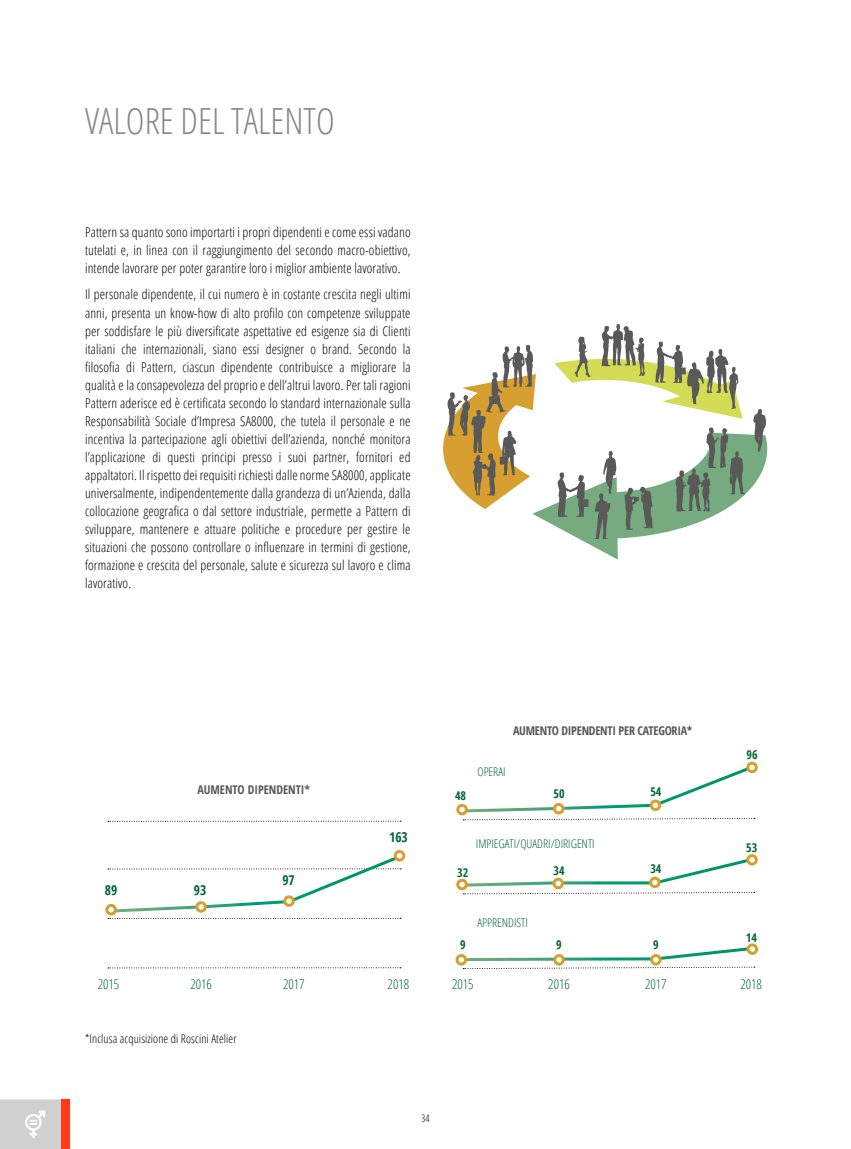
<style>
.page{position:relative;width:851px;height:1149px;background:#fff}
.page>*{position:absolute;margin:0;border:0;box-sizing:border-box;transform-origin:0 0}
.t1{font:300 36px "Open Sans Condensed";color:#878787}
.t2{font:300 13.5px/18px "Open Sans Condensed";letter-spacing:.01em;color:#000;text-align:justify}
.t3{font:300 13.5px "Open Sans Condensed";color:#006533}
.t4{font:700 13.5px "Open Sans Condensed";color:#006533}
.t5{font:300 12px "Open Sans Condensed";color:#006533}
.t6{font:300 12px "Open Sans Condensed";letter-spacing:.01em;color:#000}
.t7{font:700 12px "Open Sans Condensed";letter-spacing:-.02em;color:#575756}
.t8{font:700 12px "Open Sans Condensed";color:#006533}
.t9{font:700 12px "Open Sans Condensed";color:#575756}
.t10{font:300 10.5px "Open Sans Condensed";color:#000}
</style>
<div class="page">
<svg style="left:0;top:1099px;width:62px;height:49px;background:#d4d0d0"></svg>
<div style="left:62px;top:1099px;width:8px;height:49px;background:#ff381a"></div>
<svg style="left:443px;top:324px;width:325px;height:235px"></svg>
<svg style="left:108px;top:820px;width:293px;height:1px"></svg>
<svg style="left:108px;top:967px;width:293px;height:1px"></svg>
<svg style="left:105px;top:857px;width:297px;height:61px"></svg>
<svg style="left:107px;top:905px;width:8px;height:8px"></svg>
<div style="left:105px;top:903px;width:12px;height:12px;border:3px solid #d69f2f;border-radius:50%"></div>
<svg style="left:197px;top:902px;width:8px;height:8px"></svg>
<div style="left:195px;top:900px;width:12px;height:12px;border:3px solid #d69f2f;border-radius:50%"></div>
<div style="left:285px;top:896px;width:8px;height:9px;background:#fff;border-radius:50%"></div>
<div style="left:283px;top:895px;width:12px;height:11px;border:3px solid #d69f2f;border-radius:50%"></div>
<div style="left:393px;top:849px;width:12px;height:12px;border:3px solid #d69f2f;border-radius:50%"></div>
<svg style="left:457px;top:947px;width:298px;height:22px"></svg>
<svg style="left:459px;top:859px;width:296px;height:35px"></svg>
<svg style="left:458px;top:768px;width:297px;height:52px"></svg>
<div style="left:651px;top:800px;width:8px;height:9px;background:#fff;border-radius:50%"></div>
<div style="left:649px;top:799px;width:12px;height:11px;border:3px solid #d69f2f;border-radius:50%"></div>
<svg style="left:554px;top:804px;width:9px;height:8px"></svg>
<div style="left:553px;top:802px;width:11px;height:12px;border:3px solid #d69f2f;border-radius:50%"></div>
<div style="left:457px;top:805px;width:9px;height:8px;background:#fff;border-radius:50%"></div>
<div style="left:456px;top:803px;width:12px;height:12px;border:3px solid #d69f2f;border-radius:50%"></div>
<div style="left:457px;top:880px;width:9px;height:8px;background:#fff;border-radius:50%"></div>
<div style="left:456px;top:878px;width:12px;height:12px;border:3px solid #d69f2f;border-radius:50%"></div>
<div style="left:554px;top:878px;width:8px;height:9px;background:#fff;border-radius:50%"></div>
<div style="left:552px;top:877px;width:12px;height:12px;border:3px solid #d69f2f;border-radius:50%"></div>
<div style="left:650px;top:877px;width:9px;height:9px;background:#fff;border-radius:50%"></div>
<div style="left:649px;top:876px;width:11px;height:11px;border:3px solid #d69f2f;border-radius:50%"></div>
<div style="left:746px;top:853px;width:11px;height:12px;border:3px solid #d69f2f;border-radius:50%"></div>
<svg style="left:457px;top:955px;width:8px;height:8px"></svg>
<div style="left:455px;top:953px;width:12px;height:12px;border:3px solid #d69f2f;border-radius:50%"></div>
<svg style="left:554px;top:955px;width:9px;height:8px"></svg>
<div style="left:553px;top:953px;width:11px;height:12px;border:3px solid #d69f2f;border-radius:50%"></div>
<svg style="left:651px;top:955px;width:9px;height:8px"></svg>
<div style="left:650px;top:953px;width:11px;height:12px;border:3px solid #d69f2f;border-radius:50%"></div>
<div style="left:748px;top:944px;width:8px;height:9px;background:#fff;border-radius:50%"></div>
<div style="left:746px;top:943px;width:12px;height:11px;border:3px solid #d69f2f;border-radius:50%"></div>
<div style="left:747px;top:763px;width:9px;height:8px;background:#fff;border-radius:50%"></div>
<div style="left:746px;top:761px;width:11px;height:12px;border:3px solid #d69f2f;border-radius:50%"></div>
<h1 class="t1" style="left:85px;top:96px;width:251px">VALORE DEL TALENTO</h1>
<p class="t2" style="left:85px;top:222px;width:327px">Pattern sa quanto sono importarti i propri dipendenti e come essi vadano tutelati e, in linea con il raggiungimento del secondo macro-obiettivo, intende lavorare per poter garantire loro i miglior ambiente lavorativo.</p>
<p class="t2" style="left:85px;top:285px;width:327px">Il personale dipendente, il cui numero è in costante crescita negli ultimi anni, presenta un know-how di alto profilo con competenze sviluppate per soddisfare le più diversificate aspettative ed esigenze sia di Clienti italiani che internazionali, siano essi designer o brand. Secondo la filosofia di Pattern, ciascun dipendente contribuisce a migliorare la qualità e la consapevolezza del proprio e dell’altrui lavoro. Per tali ragioni Pattern aderisce ed è certificata secondo lo standard internazionale sulla Responsabilità Sociale d’Impresa SA8000, che tutela il personale e ne incentiva la partecipazione agli obiettivi dell’azienda, nonché monitora l’applicazione di questi principi presso i suoi partner, fornitori ed appaltatori. Il rispetto dei requisiti richiesti dalle norme SA8000, applicate universalmente, indipendentemente dalla grandezza di un’Azienda, dalla collocazione geografica o dal settore industriale, permette a Pattern di sviluppare, mantenere e attuare politiche e procedure per gestire le situazioni che possono controllare o influenzare in termini di gestione, formazione e crescita del personale, salute e sicurezza sul lavoro e clima lavorativo.</p>
<p class="t9" style="left:197px;top:781px;width:114px">AUMENTO DIPENDENTI*</p>
<p class="t4" style="left:105px;top:880px;width:14px">89</p>
<p class="t4" style="left:194px;top:880px;width:14px">93</p>
<p class="t4" style="left:282px;top:870px;width:14px">97</p>
<p class="t4" style="left:389px;top:827px;width:20px">163</p>
<p class="t3" style="left:98px;top:974px;width:23px">2015</p>
<p class="t3" style="left:190px;top:974px;width:23px">2016</p>
<p class="t6" style="left:85px;top:1029px;width:153px">*Inclusa acquisizione di Roscini Atelier</p>
<p class="t3" style="left:283px;top:974px;width:23px">2017</p>
<p class="t3" style="left:387px;top:974px;width:23px">2018</p>
<p class="t7" style="left:513px;top:722px;width:181px">AUMENTO DIPENDENTI PER CATEGORIA*</p>
<p class="t5" style="left:477px;top:763px;width:30px">OPERAI</p>
<p class="t8" style="left:455px;top:787px;width:13px">48</p>
<p class="t8" style="left:553px;top:785px;width:13px">50</p>
<p class="t5" style="left:476px;top:835px;width:120px">IMPIEGATI/QUADRI/DIRIGENTI</p>
<p class="t8" style="left:457px;top:864px;width:13px">32</p>
<p class="t8" style="left:553px;top:862px;width:13px">34</p>
<p class="t5" style="left:477px;top:914px;width:52px">APPRENDISTI</p>
<p class="t8" style="left:650px;top:782px;width:13px">54</p>
<p class="t8" style="left:650px;top:860px;width:13px">34</p>
<p class="t8" style="left:460px;top:936px;width:7px">9</p>
<p class="t8" style="left:556px;top:936px;width:7px">9</p>
<p class="t8" style="left:653px;top:936px;width:7px">9</p>
<p class="t8" style="left:746px;top:746px;width:13px">96</p>
<p class="t8" style="left:746px;top:838px;width:13px">53</p>
<p class="t8" style="left:745px;top:928px;width:13px">14</p>
<p class="t3" style="left:452px;top:975px;width:23px">2015</p>
<p class="t3" style="left:548px;top:975px;width:23px">2016</p>
<p class="t3" style="left:645px;top:975px;width:23px">2017</p>
<p class="t3" style="left:740px;top:975px;width:23px">2018</p>
<p class="t10" style="left:421px;top:1110px;width:10px">34</p>
</div>
